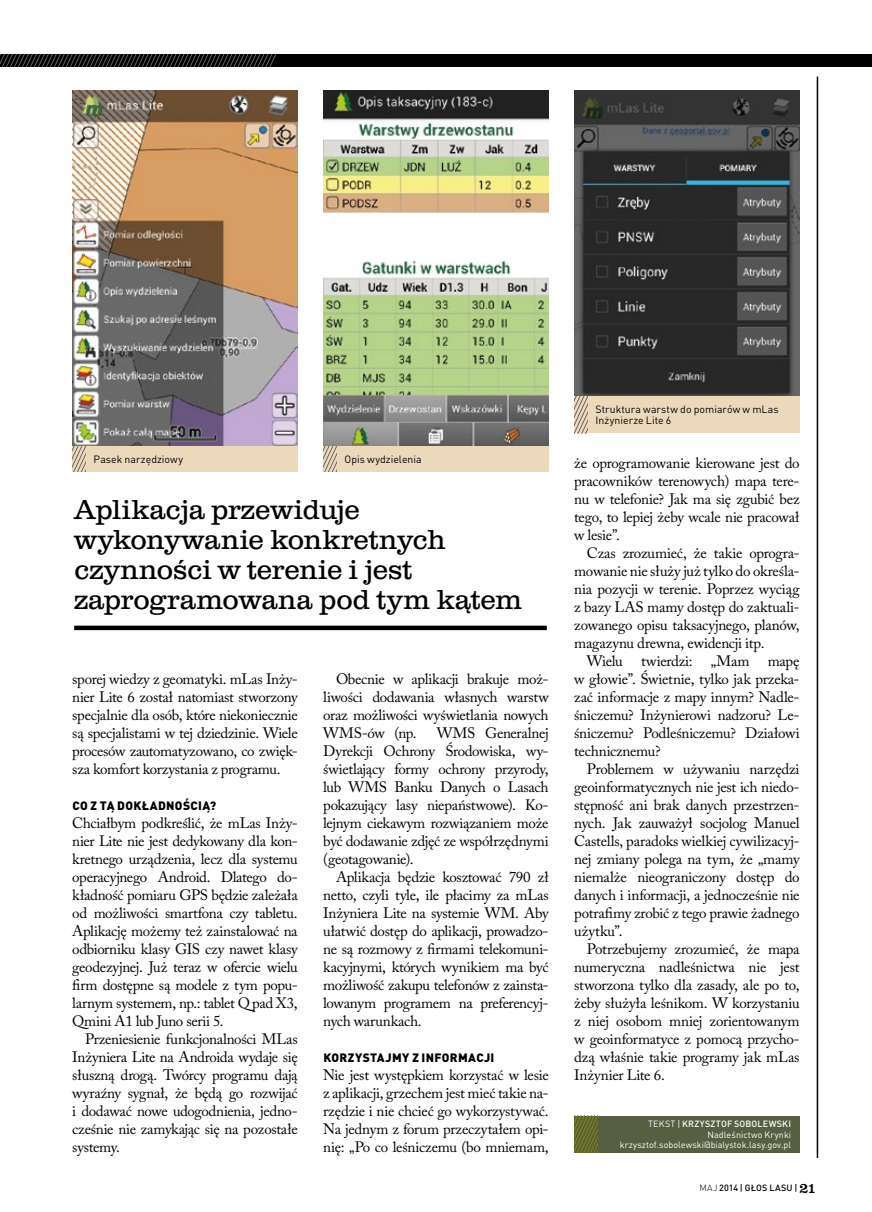
<style>
.page{position:relative;width:872px;height:1212px;background:#fff}
.page>*{position:absolute;margin:0;border:0;box-sizing:border-box;transform-origin:0 0}
.t1{font:300 28.5px/30px "Clarendon TOT";letter-spacing:-.01em;color:#000}
.t2{font:15px/18px "Adobe Caslon Pro";letter-spacing:-.02em;color:#000;text-align:justify}
.t3{font:900 12px "DIN Pro";letter-spacing:.03em;color:#000}
.t4{font:10.5px/11.2px "DIN Pro";letter-spacing:.005em;color:#000}
.t5{font:9px/10.5px "DIN Pro";letter-spacing:.01em;color:#fff;text-align:right}
.t6{font:500 9px "DIN Pro";letter-spacing:.015em;color:#000}
.s1{font-weight:500}
.s2{font-weight:300}
.s3{font-family:"Clarendon TOT";font-size:15px}
</style>
<div class="page">
<div style="left:0;top:54px;width:872px;height:13px;background:#000"></div>
<svg style="left:0;top:54px;width:277px;height:13px"></svg>
<hr style="left:816px;top:77px;width:2px;height:1081px;background:#000">
<div style="left:574px;top:1116px;width:225px;height:36px;background:#565f41"></div>
<svg style="left:574px;top:1116px;width:23px;height:36px"></svg>
<hr style="left:74px;top:626px;width:473px;height:4px;background:#000">
<img style="left:72px;top:90px;width:226px;height:356px">
<img style="left:323px;top:90px;width:226px;height:356px">
<img style="left:574px;top:90px;width:225px;height:306px">
<div style="left:72px;top:446px;width:226px;height:25px;background:#ecd9bc"></div>
<svg style="left:72px;top:446px;width:13px;height:25px"></svg>
<div style="left:323px;top:446px;width:226px;height:25px;background:#ecd9bc"></div>
<svg style="left:323px;top:446px;width:13px;height:25px"></svg>
<div style="left:574px;top:396px;width:225px;height:37px;background:#ecd9bc"></div>
<svg style="left:574px;top:396px;width:13px;height:37px"></svg>
<p class="t4" style="left:94px;top:452px;width:91px">Pasek narzędziowy</p>
<p class="t4" style="left:344px;top:452px;width:79px">Opis wydzielenia</p>
<h1 class="t1" style="left:74px;top:494px;width:450px">Aplikacja przewiduje wykonywanie konkretnych czynności w terenie i jest zaprogramowana pod tym kątem</h1>
<p class="t2" style="left:72px;top:670px;width:227px">sporej wiedzy z geomatyki. mLas Inży&shy;nier Lite 6 został natomiast stworzony specjalnie dla osób, które niekoniecznie są specjalistami w tej dziedzinie. Wiele procesów zautomatyzowano, co zwięk&shy;sza komfort korzystania z programu.</p>
<p class="t3" style="left:72px;top:796px;width:146px">CO Z TĄ DOKŁADNOŚCIĄ?</p>
<p class="t2" style="left:72px;top:814px;width:227px">Chciałbym podkreślić, że mLas Inży&shy;nier Lite nie jest dedykowany dla kon&shy;kretnego urządzenia, lecz dla systemu operacyjnego Android. Dlatego do&shy;kładność pomiaru GPS będzie zależała od możliwości smartfona czy tabletu.<br>Aplikację możemy też zainstalować na odbiorniku klasy GIS czy nawet klasy geodezyjnej. Już teraz w ofercie wielu firm dostępne są modele z tym popu&shy;larnym systemem, np.: tablet Q pad X3, Qmini A1 lub Juno serii 5.</p>
<p class="t2" style="left:72px;top:1030px;width:227px;text-indent:13px">Przeniesienie funkcjonalności MLas Inżyniera Lite na Androida wydaje się słuszną drogą. Twórcy programu dają wyraźny sygnał, że będą go rozwijać i dodawać nowe udogodnienia, jedno&shy;cześnie nie zamykając się na pozostałe systemy.</p>
<p class="t2" style="left:323px;top:670px;width:227px;text-indent:13px">Obecnie w aplikacji brakuje moż&shy;liwości dodawania własnych warstw oraz możliwości wyświetlania nowych WMS-ów (np.</p>
<p class="t2" style="left:323px;top:724px;width:227px;text-indent:113px">WMS Generalnej Dyrekcji Ochrony Środowiska, wy&shy;świetlający formy ochrony przyrody, lub WMS Banku Danych o Lasach pokazujący lasy niepaństwowe). Ko&shy;lejnym ciekawym rozwiązaniem może być dodawanie zdjęć ze współrzędnymi (geotagowanie).</p>
<p class="t2" style="left:323px;top:868px;width:227px;text-indent:13px">Aplikacja będzie kosztować 790 zł netto, czyli tyle, ile płacimy za mLas Inżyniera Lite na systemie WM. Aby ułatwić dostęp do aplikacji, prowadzo&shy;ne są rozmowy z firmami telekomuni&shy;kacyjnymi, których wynikiem ma być możliwość zakupu telefonów z zainsta&shy;lowanym programem na preferencyj&shy;nych warunkach.</p>
<p class="t3" style="left:323px;top:1048px;width:173px">KORZYSTAJMY Z INFORMACJI</p>
<p class="t2" style="left:323px;top:1066px;width:227px">Nie jest występkiem korzystać w lesie z aplikacji, grzechem jest mieć takie na&shy;rzędzie i nie chcieć go wykorzystywać.<br>Na jednym z forum przeczytałem opi&shy;nię: „Po co leśniczemu (bo mniemam,</p>
<p class="t4" style="left:595px;top:402px;width:185px">Struktura warstw do pomiarów w mLas<br>Inżynierze Lite 6</p>
<p class="t2" style="left:574px;top:454px;width:227px">że oprogramowanie kierowane jest do pracowników terenowych) mapa tere&shy;nu w telefonie? Jak ma się zgubić bez tego, to lepiej żeby wcale nie pracował w lesie”.</p>
<p class="t2" style="left:574px;top:544px;width:227px;text-indent:13px">Czas zrozumieć, że takie oprogra&shy;mowanie nie służy już tylko do określa&shy;nia pozycji w terenie. Poprzez wyciąg z bazy LAS mamy dostęp do zaktuali&shy;zowanego opisu taksacyjnego, planów, magazynu drewna, ewidencji itp.</p>
<p class="t2" style="left:574px;top:652px;width:227px;text-indent:13px">Wielu twierdzi: „Mam mapę w głowie”. Świetnie, tylko jak przeka&shy;zać informacje z mapy innym? Nadle&shy;śniczemu? Inżynierowi nadzoru? Le&shy;śniczemu? Podleśniczemu? Działowi technicznemu?</p>
<p class="t2" style="left:574px;top:760px;width:227px;text-indent:13px">Problemem w używaniu narzędzi geoinformatycznych nie jest ich niedo&shy;stępność ani brak danych przestrzen&shy;nych. Jak zauważył socjolog Manuel Castells, paradoks wielkiej cywilizacyj&shy;nej zmiany polega na tym, że „mamy niemalże nieograniczony dostęp do danych i informacji, a jednocześnie nie potrafimy zrobić z tego prawie żadnego użytku”.</p>
<p class="t2" style="left:574px;top:940px;width:227px;text-indent:13px">Potrzebujemy zrozumieć, że mapa numeryczna nadleśnictwa nie jest stworzona tylko dla zasady, ale po to, żeby służyła leśnikom. W korzystaniu z niej osobom mniej zorientowanym w geoinformatyce z pomocą przycho&shy;dzą właśnie takie programy jak mLas Inżynier Lite 6.</p>
<p class="t5" style="left:620px;top:1118px;width:173px">TEKST | <span class="s1">KRZYSZTOF SOBOLEWSKI<br></span>Nadleśnictwo Krynki krzysztof.sobolewski@bialystok.lasy.gov.pl</p>
<p class="t6" style="left:699px;top:1181px;width:119px"><span class="s2">MAJ</span> 2014 | GŁOS LASU | <span class="s3">21</span></p>
</div>
